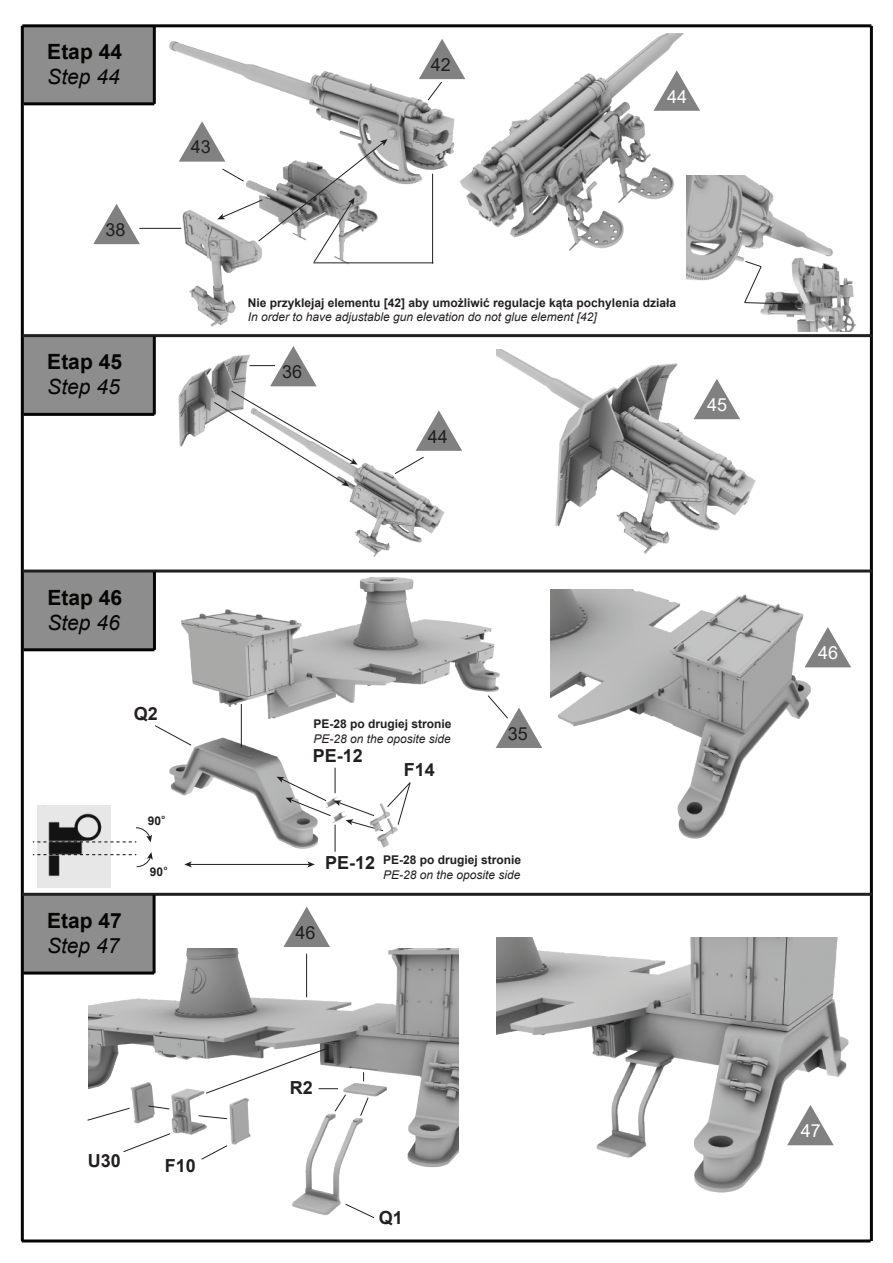
<style>
.page{position:relative;width:893px;height:1263px;background:#fff}
.page>*{position:absolute;margin:0;border:0;box-sizing:border-box;transform-origin:0 0}
.t1{font:700 21px "Arial";color:#060605}
.t2{font:italic 21px "Arial";color:#060605}
.t3{font:700 18px "Arial";color:#231f20}
.t4{font:18px "Arial";color:#211e1e}
.t5{font:18px "Arial";color:#fff}
.t6{font:700 12px/14.4px "Arial";color:#231f20;text-align:right}
.t7{font:italic 12px "Arial";color:#231f20}
.s1{font-size:18px}
.s2{font-weight:400;font-style:italic}
</style>
<div class="page">
<div style="left:22px;top:895px;width:132px;height:78px;background:#8d8d8d"></div>
<div style="left:22px;top:572px;width:132px;height:78px;background:#8d8d8d"></div>
<div style="left:22px;top:336px;width:132px;height:78px;background:#8d8d8d"></div>
<div style="left:22px;top:26px;width:132px;height:78px;background:#8d8d8d"></div>
<hr style="left:22px;top:24px;width:849px;height:3px;background:#050504">
<hr style="left:22px;top:1239px;width:849px;height:3px;background:#050504">
<hr style="left:21px;top:26px;width:3px;height:1215px;background:#050504">
<hr style="left:870px;top:26px;width:3px;height:1215px;background:#050504">
<hr style="left:24px;top:102px;width:130px;height:3px;background:#050504">
<hr style="left:153px;top:26px;width:3px;height:78px;background:#050504">
<img style="left:156px;top:27px;width:313px;height:311px">
<img style="left:456px;top:33px;width:245px;height:225px">
<svg style="left:653px;top:70px;width:47px;height:41px"></svg>
<hr style="left:432px;top:174px;width:1px;height:90px;background:#231f20">
<hr style="left:313px;top:262px;width:120px;height:1px;background:#231f20">
<hr style="left:22px;top:334px;width:850px;height:3px;background:#231f20">
<hr style="left:139px;top:228px;width:42px;height:1px;background:#231f20">
<svg style="left:93px;top:204px;width:47px;height:40px"></svg>
<svg style="left:179px;top:121px;width:209px;height:142px"></svg>
<svg style="left:419px;top:39px;width:46px;height:62px"></svg>
<img style="left:686px;top:176px;width:170px;height:156px">
<svg style="left:744px;top:260px;width:53px;height:47px"></svg>
<hr style="left:24px;top:413px;width:130px;height:3px;background:#050504">
<hr style="left:153px;top:336px;width:3px;height:78px;background:#050504">
<img style="left:178px;top:368px;width:267px;height:189px">
<img style="left:496px;top:350px;width:260px;height:204px">
<svg style="left:694px;top:379px;width:46px;height:40px"></svg>
<svg style="left:213px;top:346px;width:145px;height:140px"></svg>
<svg style="left:394px;top:410px;width:68px;height:65px"></svg>
<hr style="left:22px;top:569px;width:850px;height:3px;background:#231f20">
<hr style="left:24px;top:648px;width:130px;height:3px;background:#050504">
<hr style="left:153px;top:572px;width:3px;height:78px;background:#050504">
<img style="left:160px;top:572px;width:351px;height:266px">
<hr style="left:241px;top:704px;width:1px;height:43px;background:#231f20">
<img style="left:550px;top:590px;width:323px;height:251px">
<svg style="left:155px;top:725px;width:37px;height:21px"></svg>
<svg style="left:277px;top:768px;width:134px;height:84px"></svg>
<svg style="left:804px;top:627px;width:47px;height:40px"></svg>
<svg style="left:487px;top:695px;width:55px;height:53px"></svg>
<hr style="left:22px;top:893px;width:850px;height:3px;background:#231f20">
<hr style="left:24px;top:971px;width:130px;height:3px;background:#050504">
<hr style="left:153px;top:895px;width:3px;height:78px;background:#050504">
<img style="left:88px;top:948px;width:371px;height:268px">
<img style="left:496px;top:938px;width:353px;height:255px">
<svg style="left:787px;top:1105px;width:47px;height:40px"></svg>
<svg style="left:147px;top:1105px;width:23px;height:5px"></svg>
<svg style="left:360px;top:1097px;width:9px;height:20px"></svg>
<hr style="left:306px;top:954px;width:1px;height:43px;background:#231f20">
<svg style="left:87px;top:1107px;width:43px;height:14px"></svg>
<svg style="left:123px;top:1133px;width:48px;height:20px"></svg>
<svg style="left:201px;top:1145px;width:27px;height:15px"></svg>
<svg style="left:198px;top:1047px;width:149px;height:72px"></svg>
<svg style="left:345px;top:1203px;width:30px;height:15px"></svg>
<svg style="left:283px;top:907px;width:47px;height:40px"></svg>
<img style="left:37px;top:806px;width:74px;height:82px">
<svg style="left:33px;top:827px;width:119px;height:15px"></svg>
<svg style="left:33px;top:852px;width:120px;height:15px"></svg>
<hr style="left:190px;top:864px;width:120px;height:1px;background:#231f20">
<svg style="left:307px;top:861px;width:8px;height:6px"></svg>
<svg style="left:184px;top:861px;width:8px;height:6px"></svg>
<h1 class="t1" style="left:47px;top:36px;width:76px">Etap 44</h1>
<h1 class="t2" style="left:47px;top:63px;width:74px">Step 44</h1>
<h2 class="t4" style="left:105px;top:217px;width:22px">38</h2>
<h1 class="t1" style="left:47px;top:347px;width:76px">Etap 45</h1>
<h1 class="t2" style="left:47px;top:373px;width:74px">Step 45</h1>
<h2 class="t4" style="left:191px;top:135px;width:22px">43</h2>
<h2 class="t4" style="left:431px;top:52px;width:22px">42</h2>
<h2 class="t5" style="left:667px;top:84px;width:22px">44</h2>
<p class="t6" style="left:248px;top:296px;width:430px">Nie przyklejaj elementu [42] aby umożliwić regulacje kąta pochylenia działa</p>
<p class="t7" style="left:248px;top:309px;width:350px">In order to have adjustable gun elevation do not glue element [42]</p>
<h2 class="t4" style="left:282px;top:359px;width:22px">36</h2>
<h2 class="t4" style="left:428px;top:424px;width:22px">44</h2>
<h2 class="t5" style="left:707px;top:392px;width:22px">45</h2>
<h1 class="t1" style="left:47px;top:582px;width:76px">Etap 46</h1>
<h1 class="t2" style="left:47px;top:609px;width:74px">Step 46</h1>
<h2 class="t3" style="left:134px;top:701px;width:26px">Q2</h2>
<h1 class="t1" style="left:47px;top:906px;width:76px">Etap 47</h1>
<h1 class="t2" style="left:47px;top:932px;width:74px">Step 47</h1>
<p class="t6" style="left:148px;top:813px;width:19px">90<sup>o</sup></p>
<p class="t6" style="left:150px;top:864px;width:19px">90<sup>o</sup></p>
<h2 class="t3" style="left:88px;top:1147px;width:35px">U30</h2>
<h2 class="t3" style="left:165px;top:1153px;width:33px">F10</h2>
<p class="t6" style="left:314px;top:717px;width:140px">PE-28 po drugiej stronie</p>
<p class="t7" style="left:314px;top:731px;width:139px">PE-28 on the oposite side</p>
<h2 class="t3" style="left:313px;top:743px;width:52px">PE-12</h2>
<h2 class="t3" style="left:404px;top:757px;width:33px">F14</h2>
<h2 class="t4" style="left:508px;top:721px;width:22px">35</h2>
<p class="t6" style="left:325px;top:853px;width:198px"><span class="s1">PE-12</span> PE-28 po drugiej stronie<br><span class="s2">PE-28 on the oposite side</span></p>
<h2 class="t4" style="left:296px;top:920px;width:22px">46</h2>
<h2 class="t3" style="left:290px;top:1075px;width:25px">R2</h2>
<h2 class="t3" style="left:379px;top:1205px;width:26px">Q1</h2>
<h2 class="t5" style="left:818px;top:640px;width:22px">46</h2>
<h2 class="t5" style="left:801px;top:1118px;width:22px">47</h2>
</div>
